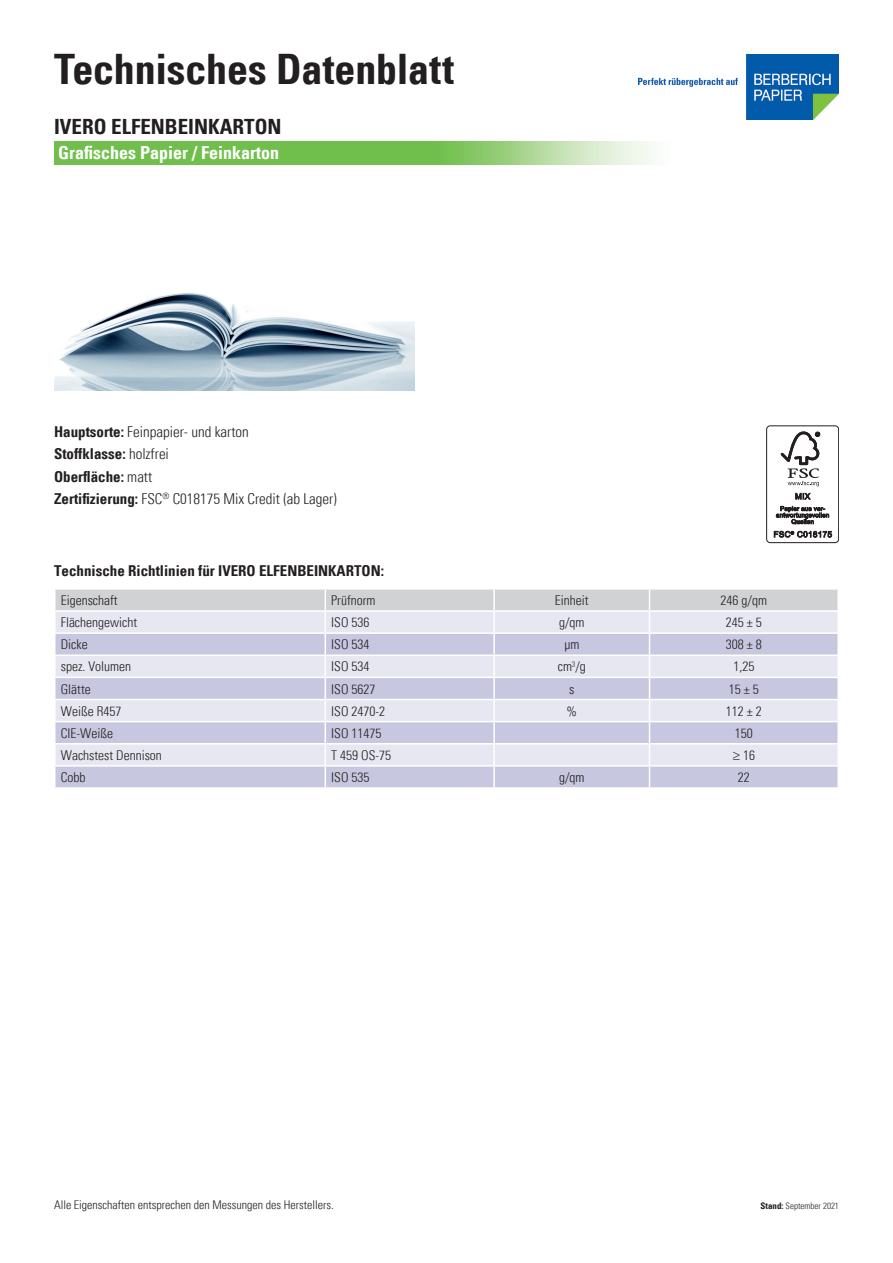
<style>
.page{position:relative;width:893px;height:1263px;background:#fff}
.page>*{position:absolute;margin:0;border:0;box-sizing:border-box;transform-origin:0 0}
.t1{font:700 condensed 42px "Univers";letter-spacing:-.005em;color:#231f20}
.t2{font:700 condensed 21px "Univers";color:#231f20}
.t3{font:700 condensed 18px "Univers";color:#fff}
.t4{font:300 condensed 15px/22.5px "Univers";color:#231f20}
.t5{font:700 condensed 15px "Univers";color:#231f20}
.t6{font:300 condensed 13.5px "Univers";color:#231f20}
.t7{font:300 condensed 12px "Univers";color:#231f20}
.t8{font:300 condensed 9px "Univers";color:#231f20}
.s1{font-weight:700}
</style>
<div class="page">
<svg style="left:54px;top:141px;width:598px;height:24px;background:#89c96a"></svg>
<img style="left:54px;top:293px;width:360px;height:97px">
<img style="left:638px;top:54px;width:201px;height:65px">
<svg style="left:55px;top:589px;width:783px;height:198px;background:#d9d9e8"></svg>
<hr style="left:837px;top:767px;width:2px;height:20px;background:#fff">
<div style="left:766px;top:425px;width:73px;height:118px;border:1px solid #231f20;border-radius:4px"></div>
<svg style="left:781px;top:431px;width:39px;height:55px"></svg>
<svg style="left:795px;top:492px;width:16px;height:8px"></svg>
<svg style="left:776px;top:506px;width:53px;height:18px"></svg>
<svg style="left:774px;top:531px;width:58px;height:7px"></svg>
<h1 class="t1" style="left:54px;top:51px;width:402px">Technisches Datenblatt</h1>
<h2 class="t2" style="left:54px;top:118px;width:229px">IVERO ELFENBEINKARTON</h2>
<h3 class="t3" style="left:58px;top:145px;width:222px">Grafisches Papier / Feinkarton</h3>
<p class="t4" style="left:54px;top:421px;width:284px"><span class="s1">Hauptsorte:</span> Feinpapier- und karton<br><span class="s1">Stoffklasse:</span> holzfrei<br><span class="s1">Oberfläche:</span> matt<br><span class="s1">Zertifizierung:</span> FSC<sup>®</sup> C018175 Mix Credit (ab Lager)</p>
<p class="t5" style="left:54px;top:564px;width:332px">Technische Richtlinien für IVERO ELFENBEINKARTON:</p>
<p class="t6" style="left:61px;top:595px;width:58px">Eigenschaft</p>
<p class="t6" style="left:331px;top:595px;width:46px">Prüfnorm</p>
<p class="t6" style="left:555px;top:595px;width:35px">Einheit</p>
<p class="t6" style="left:721px;top:595px;width:48px">246 g/qm</p>
<p class="t6" style="left:61px;top:617px;width:78px">Flächengewicht</p>
<p class="t6" style="left:331px;top:617px;width:40px">ISO 536</p>
<p class="t6" style="left:559px;top:617px;width:27px">g/qm</p>
<p class="t6" style="left:726px;top:617px;width:37px">245 ± 5</p>
<p class="t6" style="left:61px;top:639px;width:29px">Dicke</p>
<p class="t6" style="left:331px;top:639px;width:40px">ISO 534</p>
<p class="t6" style="left:564px;top:639px;width:16px">μm</p>
<p class="t6" style="left:726px;top:639px;width:37px">308 ± 8</p>
<p class="t6" style="left:61px;top:661px;width:72px">spez. Volumen</p>
<p class="t6" style="left:331px;top:661px;width:40px">ISO 534</p>
<p class="t6" style="left:558px;top:661px;width:30px">cm<sup>3</sup>/g</p>
<p class="t6" style="left:733px;top:661px;width:22px">1,25</p>
<p class="t6" style="left:61px;top:683px;width:31px">Glätte</p>
<p class="t6" style="left:331px;top:683px;width:46px">ISO 5627</p>
<p class="t6" style="left:569px;top:683px;width:7px">s</p>
<p class="t6" style="left:729px;top:683px;width:31px">15 ± 5</p>
<p class="t6" style="left:61px;top:705px;width:62px">Weiße R457</p>
<p class="t6" style="left:331px;top:705px;width:55px">ISO 2470-2</p>
<p class="t6" style="left:567px;top:705px;width:12px">%</p>
<p class="t6" style="left:726px;top:705px;width:37px">112 ± 2</p>
<p class="t6" style="left:61px;top:727px;width:54px">CIE-Weiße</p>
<p class="t6" style="left:331px;top:727px;width:52px">ISO 11475</p>
<p class="t6" style="left:735px;top:727px;width:19px">150</p>
<p class="t6" style="left:61px;top:749px;width:103px">Wachstest Dennison</p>
<p class="t6" style="left:331px;top:749px;width:61px">T 459 OS-75</p>
<p class="t6" style="left:733px;top:749px;width:24px">≥ 16</p>
<p class="t6" style="left:61px;top:772px;width:26px">Cobb</p>
<p class="t6" style="left:331px;top:772px;width:40px">ISO 535</p>
<p class="t6" style="left:559px;top:772px;width:27px">g/qm</p>
<p class="t6" style="left:738px;top:772px;width:13px">22</p>
<p class="t7" style="left:54px;top:1200px;width:281px">Alle Eigenschaften entsprechen den Messungen des Herstellers.</p>
<p class="t8" style="left:760px;top:1202px;width:80px"><span class="s1">Stand:</span> September 2021</p>
</div>
